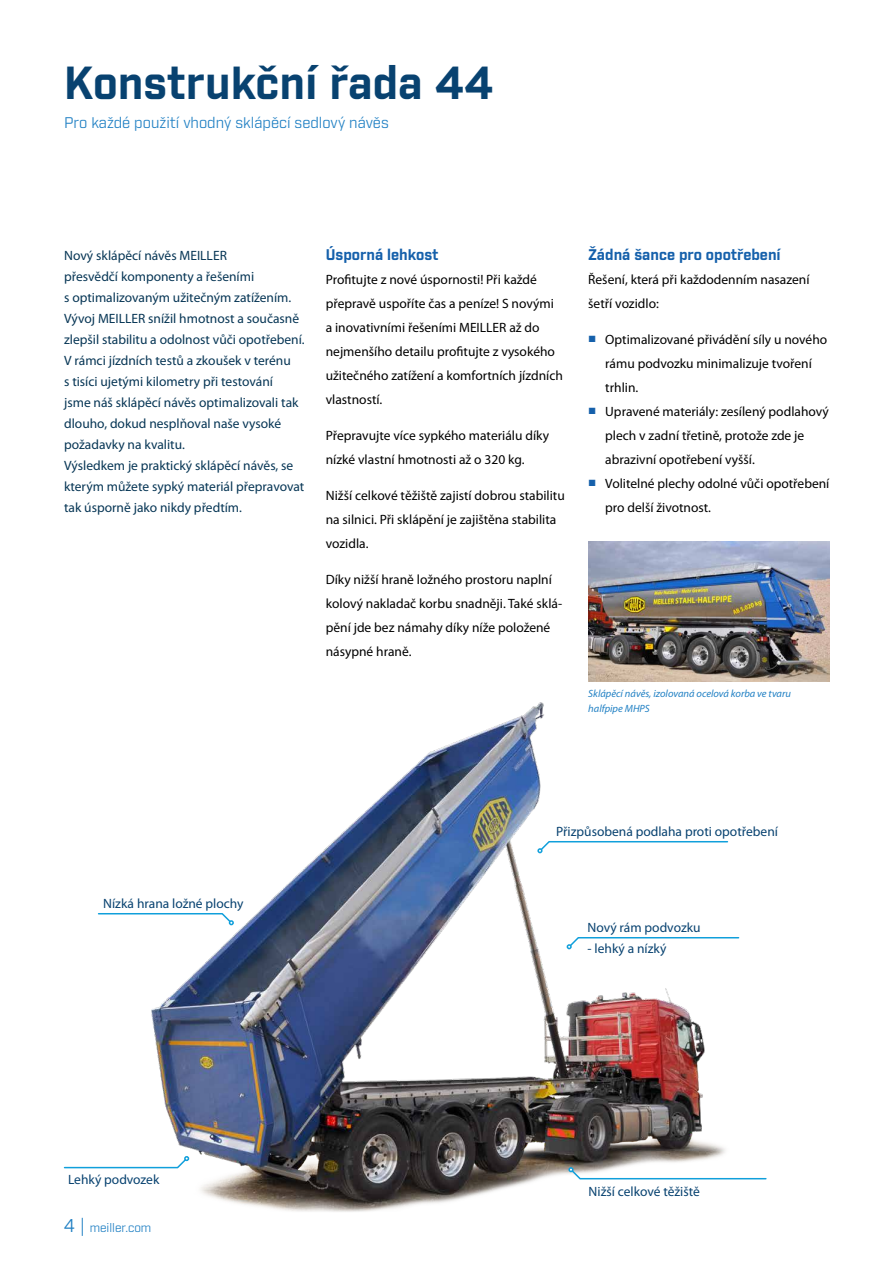
<style>
.page{position:relative;width:893px;height:1263px;background:#fff}
.page>*{position:absolute;margin:0;border:0;box-sizing:border-box;transform-origin:0 0}
.t1{font:700 45px "Industry";color:#084270}
.t2{font:15px "Industry";color:#2281c4}
.t3{font:700 15px "Industry";color:#1560ab}
.t4{font:13.5px/24px "Myriad Pro";color:#000}
.t5{font:13.5px/21px "Myriad Pro";color:#073655}
.t6{font:13.5px "Myriad Pro";color:#084270}
.t7{font:12px "Industry";color:#2281c4}
.t8{font:italic 10.5px/15px "Myriad Pro";color:#2281c4}
.s1{font-family:"Arial";color:#1560ab}
.s2{font-size:18px}
</style>
<div class="page">
<img style="left:151px;top:702px;width:575px;height:510px">
<img style="left:588px;top:541px;width:241px;height:141px">
<svg style="left:537px;top:840px;width:192px;height:13px"></svg>
<svg style="left:567px;top:936px;width:173px;height:13px"></svg>
<svg style="left:568px;top:1167px;width:199px;height:13px"></svg>
<svg style="left:63px;top:1156px;width:126px;height:13px"></svg>
<svg style="left:97px;top:912px;width:137px;height:13px"></svg>
<h1 class="t1" style="left:64px;top:56px;width:431px">Konstrukční řada 44</h1>
<p class="t2" style="left:64px;top:114px;width:326px">Pro každé použití vhodný sklápěcí sedlový návěs</p>
<p class="t5" style="left:64px;top:244px;width:242px">Nový sklápěcí návěs MEILLER<br>přesvědčí komponenty a řešeními<br>s optimalizovaným užitečným zatížením.<br>Vývoj MEILLER snížil hmotnost a současně zlepšil stabilitu a odolnost vůči opotřebení.<br>V rámci jízdních testů a zkoušek v terénu<br>s tisíci ujetými kilometry při testování<br>jsme náš sklápěcí návěs optimalizovali tak dlouho, dokud nesplňoval naše vysoké požadavky na kvalitu.<br>Výsledkem je praktický sklápěcí návěs, se kterým můžete sypký materiál přepravovat tak úsporně jako nikdy předtím.</p>
<p class="t3" style="left:326px;top:245px;width:114px">Úsporná lehkost</p>
<p class="t4" style="left:326px;top:267px;width:239px">Profitujte z nové úspornosti! Při každé přepravě uspoříte čas a peníze! S novými a inovativními řešeními MEILLER až do nejmenšího detailu profitujte z vysokého užitečného zatížení a komfortních jízdních vlastností.</p>
<p class="t4" style="left:326px;top:423px;width:225px">Přepravujte více sypkého materiálu díky nízké vlastní hmotnosti až o 320 kg.</p>
<p class="t4" style="left:326px;top:483px;width:240px">Nižší celkové těžiště zajistí dobrou stabilitu na silnici. Při sklápění je zajištěna stabilita vozidla.</p>
<p class="t4" style="left:326px;top:567px;width:238px">Díky nižší hraně ložného prostoru naplní kolový nakladač korbu snadněji. Také sklá&shy;pění jde bez námahy díky níže položené násypné hraně.</p>
<p class="t3" style="left:588px;top:245px;width:194px">Žádná šance pro opotřebení</p>
<p class="t4" style="left:588px;top:267px;width:223px">Řešení, která při každodenním nasazení šetří vozidlo:</p>
<p class="t4" style="left:605px;top:327px;width:223px;text-indent:-17px"><span class="s1">■</span> Optimalizované přivádění síly u nového rámu podvozku minimalizuje tvoření trhlin.</p>
<p class="t4" style="left:605px;top:399px;width:225px;text-indent:-17px"><span class="s1">■</span> Upravené materiály: zesílený podlahový plech v zadní třetině, protože zde je abrazivní opotřebení vyšší.</p>
<p class="t4" style="left:605px;top:471px;width:226px;text-indent:-17px"><span class="s1">■</span> Volitelné plechy odolné vůči opotřebení pro delší životnost.</p>
<p class="t8" style="left:588px;top:685px;width:204px">Sklápěcí návěs, izolovaná ocelová korba ve tvaru halfpipe MHPS</p>
<p class="t6" style="left:103px;top:895px;width:142px">Nízká hrana ložné plochy</p>
<p class="t6" style="left:68px;top:1171px;width:93px">Lehký podvozek</p>
<p class="t7" style="left:64px;top:1220px;width:89px"><span class="s2">4 |</span> meiller.com</p>
<p class="t6" style="left:556px;top:823px;width:223px">Přizpůsobená podlaha proti opotřebení</p>
<p class="t6" style="left:588px;top:919px;width:115px">Nový rám podvozku</p>
<p class="t6" style="left:588px;top:940px;width:80px">- lehký a nízký</p>
<p class="t6" style="left:588px;top:1183px;width:113px">Nižší celkové těžiště</p>
</div>
